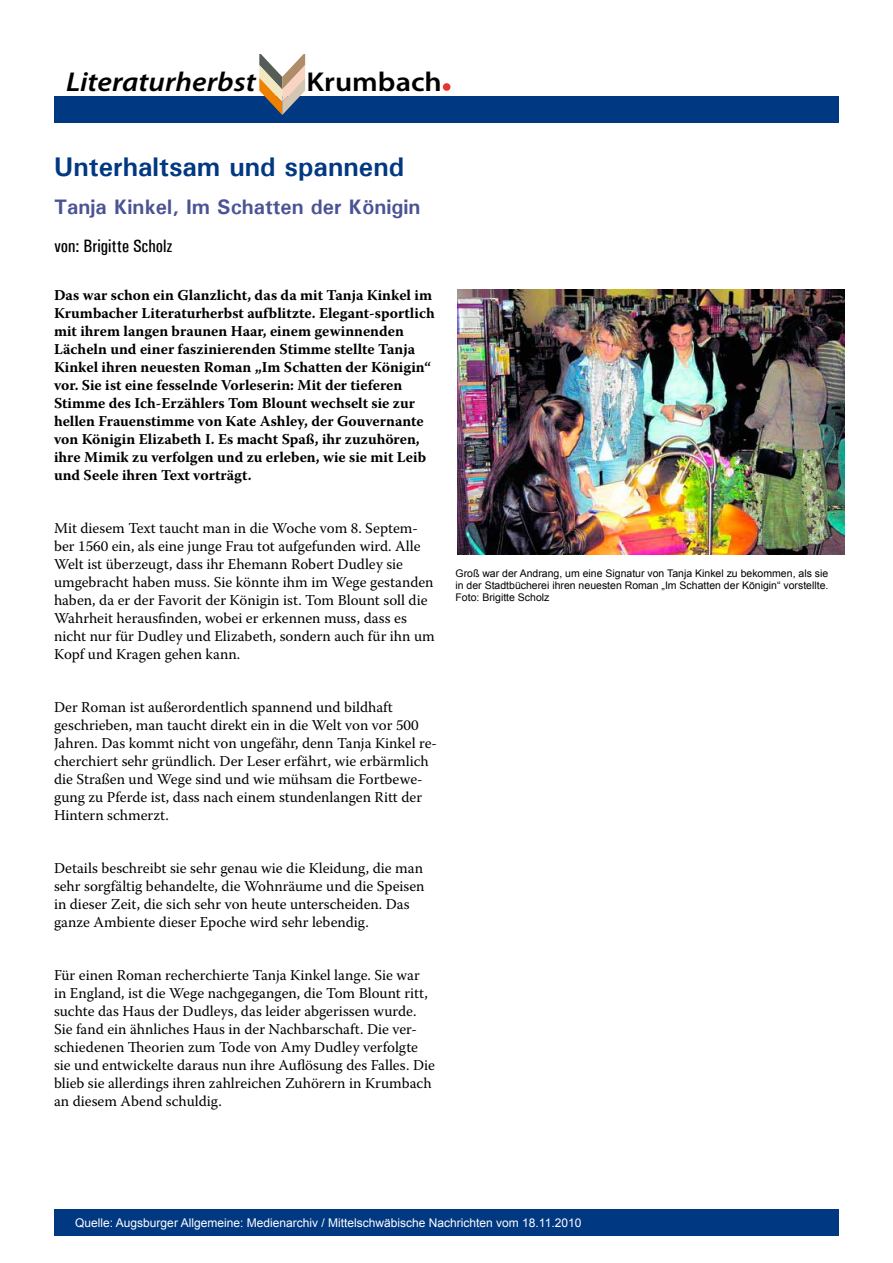
<style>
.page{position:relative;width:893px;height:1263px;background:#fff}
.page>*{position:absolute;margin:0;border:0;box-sizing:border-box;transform-origin:0 0}
.t1{font:italic 600 27.3px "Myriad Pro";color:#000;scale:1.11 1}
.t2{font:600 27.3px "Myriad Pro";color:#000;scale:1.11 1}
.t3{font:700 27px "Univers";color:#003882}
.t4{font:700 21px "Univers";color:#4b5394}
.t5{font:500 condensed 18px "Univers";color:#000}
.t6{font:15px/18px "Warnock Pro";color:#000}
.t7{font:700 15px/18px "Warnock Pro";color:#000}
.t8{font:12px "Arial";color:#fff}
.t9{font:10.5px/12px "Arial";color:#000;text-align:justify}
</style>
<div class="page">
<img style="left:457px;top:289px;width:388px;height:265px">
<div style="left:54px;top:1209px;width:785px;height:26px;background:#003882"></div>
<div style="left:54px;top:97px;width:785px;height:26px;background:#003882"></div>
<svg style="left:259px;top:54px;width:46px;height:61px"></svg>
<img style="left:363px;top:83px;width:123px;height:14px">
<div style="left:443px;top:83px;width:7px;height:8px;background:#e5352d;border-radius:50%"></div>
<h1 class="t1" style="left:66px;top:64px;width:172px">Literaturherbst</h1>
<h1 class="t2" style="left:307px;top:64px;width:123px">Krumbach</h1>
<h2 class="t3" style="left:54px;top:149px;width:352px">Unterhaltsam und spannend</h2>
<h3 class="t4" style="left:54px;top:193px;width:368px">Tanja Kinkel, Im Schatten der Königin</h3>
<p class="t5" style="left:54px;top:235px;width:120px">von: Brigitte Scholz</p>
<p class="t7" style="left:54px;top:286px;width:382px">Das war schon ein Glanzlicht, das da mit Tanja Kinkel im Krumbacher Literaturherbst aufblitzte. Elegant-sportlich mit ihrem langen braunen Haar, einem gewinnenden Lächeln und einer faszinierenden Stimme stellte Tanja Kinkel ihren neuesten Roman „Im Schatten der Königin“ vor. Sie ist eine fesselnde Vorleserin: Mit der tieferen Stimme des Ich-Erzählers Tom Blount wechselt sie zur hellen Frauenstimme von Kate Ashley, der Gouvernante von Königin Elizabeth I. Es macht Spaß, ihr zuzuhören, ihre Mimik zu verfolgen und zu erleben, wie sie mit Leib und Seele ihren Text vorträgt.</p>
<p class="t6" style="left:54px;top:519px;width:382px">Mit diesem Text taucht man in die Woche vom 8. Septem&shy;ber 1560 ein, als eine junge Frau tot aufgefunden wird. Alle Welt ist überzeugt, dass ihr Ehemann Robert Dudley sie umgebracht haben muss. Sie könnte ihm im Wege gestanden haben, da er der Favorit der Königin ist. Tom Blount soll die Wahrheit herausfinden, wobei er erkennen muss, dass es nicht nur für Dudley und Elizabeth, sondern auch für ihn um Kopf und Kragen gehen kann.</p>
<p class="t6" style="left:54px;top:698px;width:385px">Der Roman ist außerordentlich spannend und bildhaft geschrieben, man taucht direkt ein in die Welt von vor 500<br>Jahren. Das kommt nicht von ungefähr, denn Tanja Kinkel re&shy;cherchiert sehr gründlich. Der Leser erfährt, wie erbärmlich die Straßen und Wege sind und wie mühsam die Fortbewe&shy;gung zu Pferde ist, dass nach einem stundenlangen Ritt der Hintern schmerzt.</p>
<p class="t6" style="left:54px;top:859px;width:372px">Details beschreibt sie sehr genau wie die Kleidung, die man sehr sorgfältig behandelte, die Wohnräume und die Speisen in dieser Zeit, die sich sehr von heute unterscheiden. Das ganze Ambiente dieser Epoche wird sehr lebendig.</p>
<p class="t6" style="left:54px;top:966px;width:382px">Für einen Roman recherchierte Tanja Kinkel lange. Sie war in England, ist die Wege nachgegangen, die Tom Blount ritt, suchte das Haus der Dudleys, das leider abgerissen wurde.<br>Sie fand ein ähnliches Haus in der Nachbarschaft. Die ver&shy;schiedenen Theorien zum Tode von Amy Dudley verfolgte sie und entwickelte daraus nun ihre Auflösung des Falles. Die blieb sie allerdings ihren zahlreichen Zuhörern in Krumbach an diesem Abend schuldig.</p>
<p class="t9" style="left:455px;top:567px;width:374px">Groß war der Andrang, um eine Signatur von Tanja Kinkel zu bekommen, als sie in der Stadtbücherei ihren neuesten Roman „Im Schatten der Königin“ vorstellte.<br>Foto: Brigitte Scholz</p>
<p class="t8" style="left:75px;top:1214px;width:508px">Quelle: Augsburger Allgemeine: Medienarchiv / Mittelschwäbische Nachrichten vom 18.11.2010</p>
</div>
